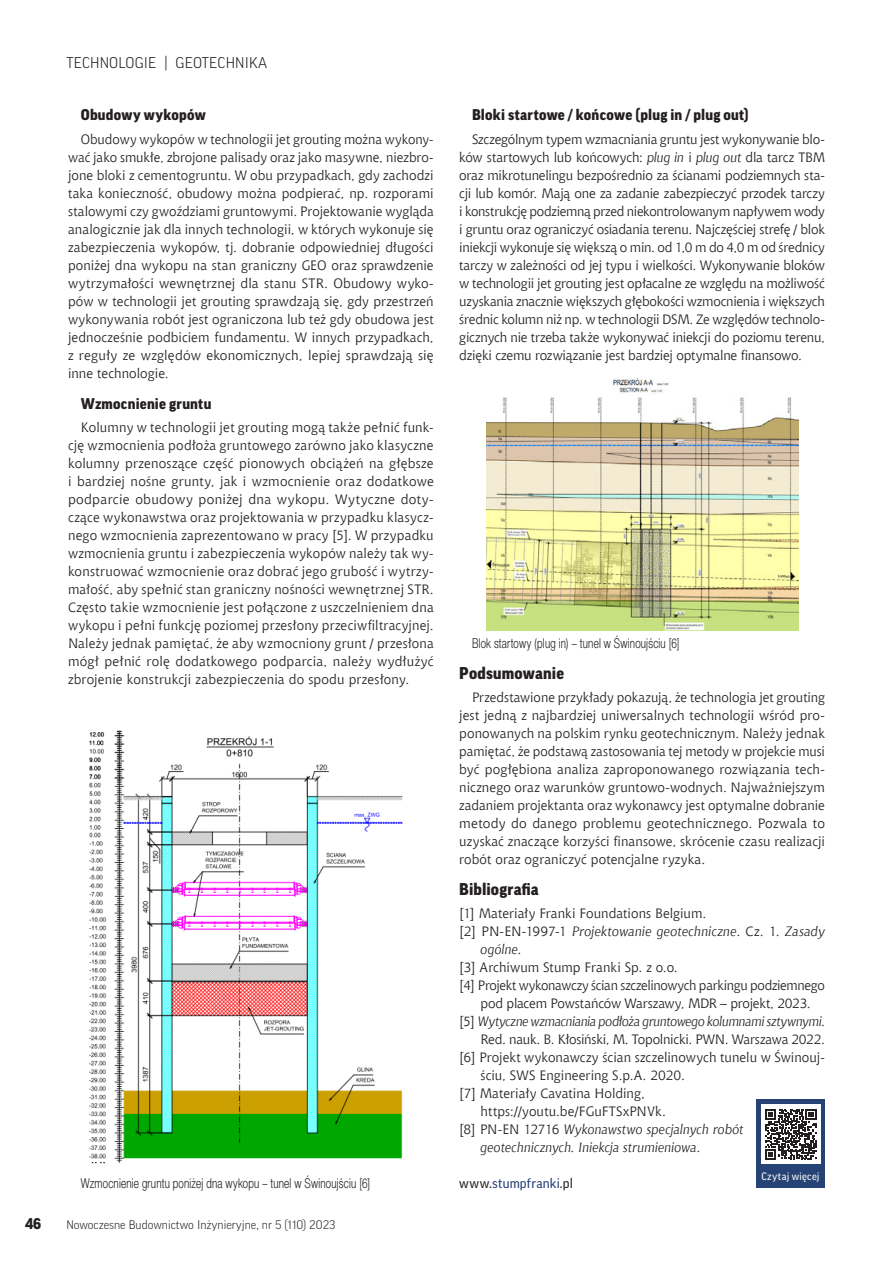
<style>
.page{position:relative;width:893px;height:1263px;background:#fff}
.page>*{position:absolute;margin:0;border:0;box-sizing:border-box;transform-origin:0 0}
.srodtytuly{font:900 16.5px "Good Pro";letter-spacing:.01em;color:#231f20}
.srodtytuly2{font:900 15px "Good Pro";letter-spacing:.015em;color:#231f20}
.t1{font:300 15px "Good Pro";letter-spacing:.01em;color:#231f20}
.text_podstawowy{font:13.5px/18px "Chianti EU";letter-spacing:.005em;color:#231f20;text-align:justify}
.litetatura{font:13.5px/18px "Chianti EU";letter-spacing:-.005em;color:#231f20}
.litetatura-2{font:italic 13.5px/18px "Chianti EU";letter-spacing:.005em;color:#231f20}
.podpos_zdjecia_2{font:13.5px "Switzer Cnd EFN Light";letter-spacing:.015em;color:#231f20;scale:.9 1}
.opis_artykulu{font:13.5px "Good Pro";letter-spacing:.015em;color:#233e72}
.t2{font:300 12px "Good Pro";color:#231f20}
.opis_artykulu-2{font:10.5px "Good Pro";letter-spacing:.02em;color:#fff}
.s1{font-style:italic}
.s2{font-style:normal}
.s3{color:#231f20}
</style>
<div class="page">
<div style="left:756px;top:1099px;width:69px;height:89px;background:#274376"></div>
<div style="left:761px;top:1105px;width:60px;height:59px;background:#fff"></div>
<svg style="left:765px;top:1109px;width:51px;height:51px"></svg>
<img style="left:89px;top:730px;width:314px;height:434px">
<img style="left:486px;top:379px;width:312px;height:251px">
<p class="t1" style="left:66px;top:54px;width:202px">TECHNOLOGIE | GEOTECHNIKA</p>
<p class="srodtytuly2" style="left:81px;top:107px;width:126px">Obudowy wykopów</p>
<p class="text_podstawowy" style="left:68px;top:130px;width:367px;text-indent:13px">Obudowy wykopów w technologii jet grouting można wykony&shy;wać jako smukłe, zbrojone palisady oraz jako masywne, niezbro&shy;jone bloki z cementogruntu. W obu przypadkach, gdy zachodzi taka konieczność, obudowy można podpierać, np. rozporami stalowymi czy gwoździami gruntowymi. Projektowanie wygląda analogicznie jak dla innych technologii, w których wykonuje się zabezpieczenia wykopów, tj. dobranie odpowiedniej długości poniżej dna wykopu na stan graniczny GEO oraz sprawdzenie wytrzymałości wewnętrznej dla stanu STR. Obudowy wyko&shy;pów w technologii jet grouting sprawdzają się, gdy przestrzeń wykonywania robót jest ograniczona lub też gdy obudowa jest jednocześnie podbiciem fundamentu. W innych przypadkach, z reguły ze względów ekonomicznych, lepiej sprawdzają się inne technologie.</p>
<p class="srodtytuly2" style="left:81px;top:395px;width:132px">Wzmocnienie gruntu</p>
<p class="text_podstawowy" style="left:68px;top:418px;width:367px;text-indent:13px">Kolumny w technologii jet grouting mogą także pełnić funk&shy;cję wzmocnienia podłoża gruntowego zarówno jako klasyczne kolumny przenoszące część pionowych obciążeń na głębsze i bardziej nośne grunty, jak i wzmocnienie oraz dodatkowe podparcie obudowy poniżej dna wykopu. Wytyczne doty&shy;czące wykonawstwa oraz projektowania w przypadku klasycz&shy;nego wzmocnienia zaprezentowano w pracy [5]. W przypadku wzmocnienia gruntu i zabezpieczenia wykopów należy tak wy&shy;konstruować wzmocnienie oraz dobrać jego grubość i wytrzy&shy;małość, aby spełnić stan graniczny nośności wewnętrznej STR.<br>Często takie wzmocnienie jest połączone z uszczelnieniem dna wykopu i pełni funkcję poziomej przesłony przeciwfiltracyjnej.<br>Należy jednak pamiętać, że aby wzmocniony grunt / przesłona mógł pełnić rolę dodatkowego podparcia, należy wydłużyć zbrojenie konstrukcji zabezpieczenia do spodu przesłony.</p>
<p class="podpos_zdjecia_2" style="left:81px;top:1175px;width:323px">Wzmocnienie gruntu poniżej dna wykopu – tunel w Świnoujściu [6]</p>
<p class="srodtytuly2" style="left:25px;top:1215px;width:17px">46</p>
<p class="t2" style="left:66px;top:1218px;width:271px">Nowoczesne Budownictwo Inżynieryjne, nr 5 (110) 2023</p>
<p class="srodtytuly2" style="left:472px;top:107px;width:278px">Bloki startowe / końcowe (plug in / plug out)</p>
<p class="text_podstawowy" style="left:459px;top:130px;width:367px;text-indent:13px">Szczególnym typem wzmacniania gruntu jest wykonywanie blo&shy;ków startowych lub końcowych: <span class="s1">plug in</span> i <span class="s1">plug out</span> dla tarcz TBM oraz mikrotunelingu bezpośrednio za ścianami podziemnych sta&shy;cji lub komór. Mają one za zadanie zabezpieczyć przodek tarczy i konstrukcję podziemną przed niekontrolowanym napływem wody i gruntu oraz ograniczyć osiadania terenu. Najczęściej strefę / blok iniekcji wykonuje się większą o min. od 1,0 m do 4,0 m od średnicy tarczy w zależności od jej typu i wielkości. Wykonywanie bloków w technologii jet grouting jest opłacalne ze względu na możliwość uzyskania znacznie większych głębokości wzmocnienia i większych średnic kolumn niż np. w technologii DSM. Ze względów technolo&shy;gicznych nie trzeba także wykonywać iniekcji do poziomu terenu, dzięki czemu rozwiązanie jest bardziej optymalne finansowo.</p>
<p class="podpos_zdjecia_2" style="left:472px;top:635px;width:232px">Blok startowy (plug in) – tunel w Świnoujściu [6]</p>
<p class="srodtytuly" style="left:459px;top:664px;width:106px">Podsumowanie</p>
<p class="text_podstawowy" style="left:459px;top:688px;width:367px;text-indent:13px">Przedstawione przykłady pokazują, że technologia jet grouting jest jedną z najbardziej uniwersalnych technologii wśród pro&shy;ponowanych na polskim rynku geotechnicznym. Należy jednak pamiętać, że podstawą zastosowania tej metody w projekcie musi być pogłębiona analiza zaproponowanego rozwiązania tech&shy;nicznego oraz warunków gruntowo-wodnych. Najważniejszym zadaniem projektanta oraz wykonawcy jest optymalne dobranie metody do danego problemu geotechnicznego. Pozwala to uzyskać znaczące korzyści finansowe, skrócenie czasu realizacji robót oraz ograniczyć potencjalne ryzyka.</p>
<p class="srodtytuly" style="left:459px;top:880px;width:81px">Bibliografia</p>
<p class="litetatura" style="left:459px;top:904px;width:249px">[1] Materiały Franki Foundations Belgium.</p>
<p class="litetatura-2" style="left:480px;top:922px;width:346px;text-indent:-21px"><span class="s2">[2] PN-EN-1997-1</span> Projektowanie geotechniczne<span class="s2">. Cz. 1.</span> Zasady ogólne<span class="s2">.</span></p>
<p class="litetatura" style="left:459px;top:958px;width:220px">[3] Archiwum Stump Franki Sp. z o.o.</p>
<p class="litetatura" style="left:459px;top:976px;width:367px;text-align:center">[4] Projekt wykonawczy ścian szczelinowych parkingu podziemnego pod placem Powstańców Warszawy, MDR – projekt, 2023.</p>
<p class="litetatura" style="left:459px;top:1012px;width:367px;text-align:right">[5] <span class="s1">Wytyczne wzmacniania podłoża gruntowego kolumnami sztywnymi</span>.<br>Red. nauk. B. Kłosiński, M. Topolnicki. PWN. Warszawa 2022.</p>
<p class="litetatura" style="left:480px;top:1048px;width:346px;text-indent:-21px">[6] Projekt wykonawczy ścian szczelinowych tunelu w Świnouj&shy;ściu, SWS Engineering S.p.A. 2020.</p>
<p class="litetatura" style="left:480px;top:1084px;width:187px;text-indent:-21px">[7] Materiały Cavatina Holding, https://youtu.be/FGuFTSxPNVk.</p>
<p class="litetatura-2" style="left:480px;top:1120px;width:265px;text-indent:-21px"><span class="s2">[8] PN-EN 12716</span> Wykonawstwo specjalnych robót geotechnicznych. Iniekcja strumieniowa<span class="s2">.</span></p>
<p class="opis_artykulu" style="left:459px;top:1175px;width:115px"><span class="s3">www.</span>stumpfranki<span class="s3">.pl</span></p>
<p class="opis_artykulu-2" style="left:761px;top:1171px;width:60px">Czytaj więcej</p>
</div>
